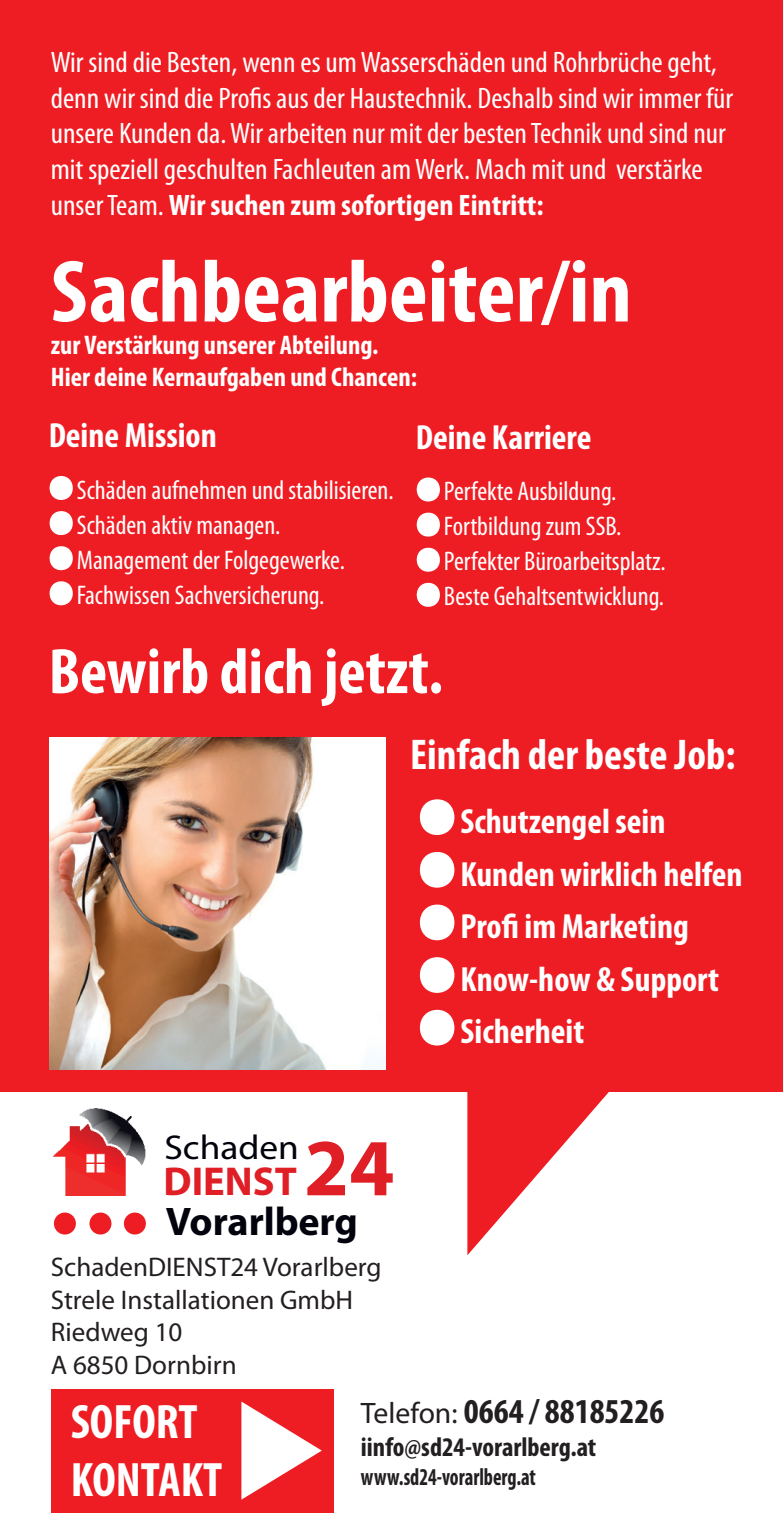
<style>
.page{position:relative;width:783px;height:1531px;background:#fff}
.page>*{position:absolute;margin:0;border:0;box-sizing:border-box;transform-origin:0 0}
.t1{font:700 192.9px "Myriad Pro";color:#fff}
.t2{font:700 129.6px "Myriad Pro";color:#fff}
.t3{font:700 condensed 89.1px "Myriad Pro";color:#fff;scale:1.04 1}
.t4{font:700 condensed 64.8px "Myriad Pro";color:#fff}
.t5{font:700 condensed 48.6px/58.2px "Myriad Pro";color:#fff}
.t6{font:700 condensed 43.2px "Myriad Pro";color:#fff}
.t7{font:700 40.5px "Myriad Pro";color:#df1e25}
.t8{font:700 39.9px "Myriad Pro";letter-spacing:-.005em;color:#02030c}
.t9{font:700 condensed 35.1px "Myriad Pro";color:#fff}
.t10{font:700 condensed 35.1px "Myriad Pro";color:#231f20}
.t11{font:34.5px "Myriad Pro";color:#02030c;scale:1.08 1}
.t12{font:condensed 29.7px/35.7px "Myriad Pro";color:#fff;scale:1.04 1}
.t13{font:condensed 27px "Myriad Pro";color:#fff}
.t14{font:27px/32.4px "Myriad Pro";color:#231f20}
.t15{font:700 condensed 27px/32.4px "Myriad Pro";color:#fff}
.t16{font:700 condensed 27px "Myriad Pro";color:#231f20}
.t17{font:700 condensed 24.3px "Myriad Pro";color:#231f20;scale:.84 1}
.s1{font-weight:700}
.s2{font-size:81.6px}
.s3{font-weight:400;font-stretch:normal;font-size:29.7px}
</style>
<div class="page">
<div style="left:0;top:0;width:782px;height:1092px;background:#ee1d23"></div>
<svg style="left:467px;top:1092px;width:142px;height:163px"></svg>
<img style="left:50px;top:737px;width:335px;height:332px">
<div style="left:51px;top:1389px;width:282px;height:123px;background:#ee1d23"></div>
<svg style="left:241px;top:1401px;width:81px;height:98px"></svg>
<img style="left:54px;top:1108px;width:92px;height:87px">
<div style="left:54px;top:1212px;width:22px;height:22px;background:#ee1d23;border-radius:50%"></div>
<div style="left:124px;top:1212px;width:22px;height:22px;background:#ee1d23;border-radius:50%"></div>
<div style="left:89px;top:1212px;width:22px;height:22px;background:#ee1d23;border-radius:50%"></div>
<p class="t12" style="left:51px;top:44px;width:657px">Wir sind die Besten, wenn es um Wasserschäden und Rohrbrüche geht, denn wir sind die Profis aus der Haustechnik. Deshalb sind wir immer für unsere Kunden da. Wir arbeiten nur mit der besten Technik und sind nur mit speziell geschulten Fachleuten am Werk. Mach mit und verstärke unser Team. <span class="s1">Wir suchen zum sofortigen Eintritt:</span></p>
<h3 class="t3" style="left:51px;top:236px;width:560px">Sachbearbeiter/in</h3>
<p class="t15" style="left:51px;top:328px;width:367px">zur Verstärkung unserer Abteilung.<br>Hier deine Kernaufgaben und Chancen:</p>
<p class="t9" style="left:49px;top:414px;width:169px">Deine Mission</p>
<h2 class="t2" style="left:43px;top:370px;width:35px">.</h2>
<p class="t13" style="left:77px;top:473px;width:318px">Schäden aufnehmen und stabilisieren.</p>
<h2 class="t2" style="left:43px;top:405px;width:35px">.</h2>
<p class="t13" style="left:77px;top:508px;width:205px">Schäden aktiv managen.</p>
<h2 class="t2" style="left:43px;top:440px;width:35px">.</h2>
<p class="t13" style="left:77px;top:543px;width:270px">Management der Folgegewerke.</p>
<h2 class="t2" style="left:43px;top:476px;width:35px">.</h2>
<p class="t13" style="left:77px;top:579px;width:249px">Fachwissen Sachversicherung.</p>
<p class="t9" style="left:415px;top:415px;width:177px">Deine Karriere</p>
<h2 class="t2" style="left:410px;top:372px;width:35px">.</h2>
<p class="t13" style="left:444px;top:475px;width:174px">Perfekte Ausbildung.</p>
<h2 class="t2" style="left:410px;top:407px;width:35px">.</h2>
<p class="t13" style="left:444px;top:510px;width:179px">Fortbildung zum SSB.</p>
<h2 class="t2" style="left:410px;top:442px;width:35px">.</h2>
<p class="t13" style="left:444px;top:545px;width:223px">Perfekter Büroarbeitsplatz.</p>
<h2 class="t2" style="left:410px;top:477px;width:35px">.</h2>
<p class="t13" style="left:444px;top:580px;width:221px">Beste Gehaltsentwicklung.</p>
<h3 class="t4" style="left:49px;top:631px;width:396px">Bewirb dich jetzt.</h3>
<h3 class="t6" style="left:410px;top:728px;width:326px">Einfach der beste Job:</h3>
<h1 class="t1" style="left:410px;top:642px;width:52px">.</h1>
<p class="t9" style="left:460px;top:799px;width:206px">Schutzengel sein</p>
<h1 class="t1" style="left:410px;top:695px;width:52px">.</h1>
<p class="t9" style="left:460px;top:852px;width:283px">Kunden wirklich helfen</p>
<h1 class="t1" style="left:410px;top:747px;width:52px">.</h1>
<p class="t9" style="left:460px;top:904px;width:230px">Profi im Marketing</p>
<h1 class="t1" style="left:410px;top:800px;width:52px">.</h1>
<p class="t9" style="left:460px;top:957px;width:260px">Know-how &amp; Support</p>
<h1 class="t1" style="left:410px;top:852px;width:52px">.</h1>
<p class="t9" style="left:460px;top:1010px;width:125px">Sicherheit</p>
<p class="t11" style="left:164px;top:1126px;width:126px">Schaden</p>
<h3 class="t7" style="left:163px;top:1154px;width:232px">DIENST <span class="s2">24</span></h3>
<h3 class="t8" style="left:166px;top:1195px;width:194px">Vorarlberg</h3>
<p class="t14" style="left:51px;top:1251px;width:332px">SchadenDIENST24 Vorarlberg<br>Strele Installationen GmbH<br>Riedweg 10<br>A 6850 Dornbirn</p>
<p class="t10" style="left:361px;top:1389px;width:305px"><span class="s3">Telefon:</span> 0664 / 88185226</p>
<p class="t16" style="left:361px;top:1429px;width:237px">iinfo@sd24-vorarlberg.at</p>
<p class="t17" style="left:361px;top:1461px;width:210px">www.sd24-vorarlberg.at</p>
<h3 class="t5" style="left:71px;top:1391px;width:153px">SOFORT<br>KONTAKT</h3>
</div>
